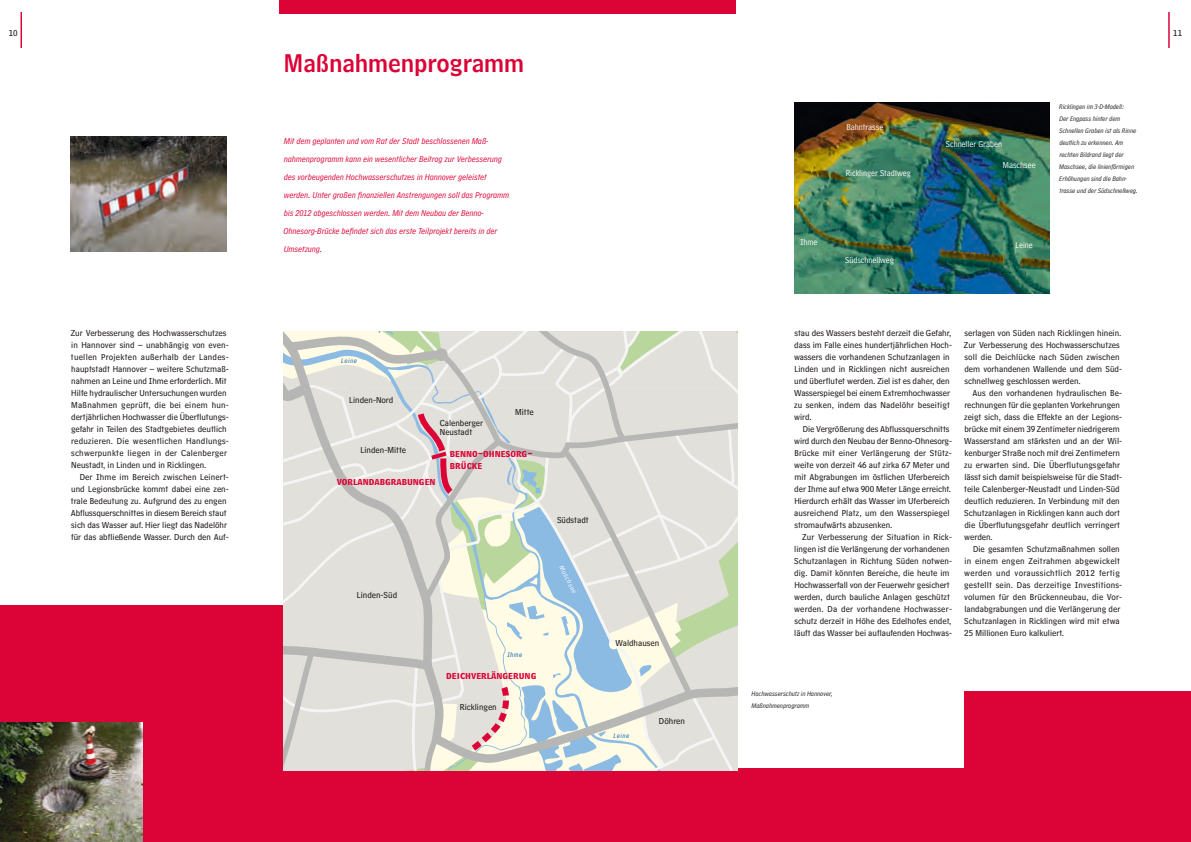
<style>
.page{position:relative;width:1191px;height:842px;background:#fff}
.page>*{position:absolute;margin:0;border:0;box-sizing:border-box;transform-origin:0 0}
.t1{font:24px "HM Headline";color:#dc0336}
.t2{font:9px/12px "HM Text";color:#201c1a}
.t3{font:italic 9px/18px "HM Comment";color:#dc0336}
.t4{font:9px "HM Comment";color:#fff}
.t5{font:9px/12px "HM Big Caps";color:#dc0336}
.t6{font:italic 7px/12px "HM Comment";color:#201c1a}
.t7{font:italic 7px "HM Comment";letter-spacing:.08em;color:#005faf}
.t8{font:italic 7px "HM Comment";color:#fff}
</style>
<div class="page">
<hr style="left:21px;top:12px;width:1px;height:36px;background:#dc0336">
<hr style="left:1168px;top:12px;width:1px;height:36px;background:#dc0336">
<div style="left:0;top:605px;width:283px;height:165px;background:#dc0336"></div>
<div style="left:964px;top:691px;width:227px;height:78px;background:#dc0336"></div>
<div style="left:280px;top:0;width:456px;height:14px;background:#dc0336"></div>
<img style="left:794px;top:102px;width:255px;height:192px">
<div style="left:0;top:768px;width:1191px;height:74px;background:#dc0336"></div>
<img style="left:71px;top:137px;width:156px;height:115px">
<img style="left:0;top:723px;width:143px;height:119px">
<svg style="left:283px;top:331px;width:454px;height:439px;background:#dbddd7"></svg>
<p class="t2" style="left:9px;top:26px;width:10px">10</p>
<p class="t2" style="left:1173px;top:26px;width:10px">11</p>
<p class="t2" style="left:71px;top:326px;width:160px">Zur Verbesserung des Hochwasserschutzes in Hannover sind – unabhängig von even&shy;tuellen Projekten außerhalb der Landes&shy;hauptstadt Hannover – weitere Schutzmaß&shy;nahmen an Leine und Ihme erforderlich. Mit Hilfe hydraulischer Untersuchungen wurden Maßnahmen geprüft, die bei einem hun&shy;dertjährlichen Hochwasser die Überflutungs&shy;gefahr in Teilen des Stadtgebietes deutlich reduzieren. Die wesentlichen Handlungs&shy;schwerpunkte liegen in der Calenberger Neustadt, in Linden und in Ricklingen.</p>
<p class="t2" style="left:71px;top:470px;width:160px;text-indent:9px">Der Ihme im Bereich zwischen Leinert&shy;und Legionsbrücke kommt dabei eine zen&shy;trale Bedeutung zu. Aufgrund des zu engen Abflussquerschnittes in diesem Bereich staut sich das Wasser auf. Hier liegt das Nadelöhr für das abfließende Wasser. Durch den Auf-</p>
<h1 class="t1" style="left:283px;top:43px;width:242px">Maßnahmenprogramm</h1>
<p class="t3" style="left:283px;top:130px;width:227px">Mit dem geplanten und vom Rat der Stadt beschlossenen Maß&shy;nahmenprogramm kann ein wesentlicher Beitrag zur Verbesserung des vorbeugenden Hochwasserschutzes in Hannover geleistet werden. Unter großen finanziellen Anstrengungen soll das Programm bis 2012 abgeschlossen werden. Mit dem Neubau der Benno-Ohnesorg-Brücke befindet sich das erste Teilprojekt bereits in der Umsetzung.</p>
<p class="t7" style="left:341px;top:355px;width:17px">Leine</p>
<p class="t2" style="left:349px;top:393px;width:46px">Linden-Nord</p>
<p class="t2" style="left:360px;top:442px;width:47px">Linden-Mitte</p>
<p class="t2" style="left:440px;top:417px;width:45px;line-height:9px">Calenberger<br>Neustadt</p>
<p class="t2" style="left:515px;top:404px;width:20px">Mitte</p>
<p class="t5" style="left:450px;top:447px;width:84px">BENNO-OHNESORG-<br>BRÜCKE</p>
<p class="t5" style="left:337px;top:475px;width:100px">VORLANDABGRABUNGEN</p>
<p class="t2" style="left:357px;top:588px;width:42px">Linden-Süd</p>
<p class="t7" style="left:507px;top:649px;width:16px">Ihme</p>
<p class="t5" style="left:446px;top:669px;width:92px">DEICHVERLÄNGERUNG</p>
<p class="t2" style="left:460px;top:700px;width:38px">Ricklingen</p>
<p class="t2" style="left:557px;top:513px;width:33px">Südstadt</p>
<p class="t8" style="left:566px;top:563px;width:31px;rotate:62deg">Maschsee</p>
<p class="t2" style="left:615px;top:636px;width:45px">Waldhausen</p>
<p class="t7" style="left:613px;top:729px;width:17px">Leine</p>
<p class="t2" style="left:659px;top:713px;width:27px">Döhren</p>
<p class="t4" style="left:800px;top:234px;width:18px">Ihme</p>
<p class="t4" style="left:846px;top:119px;width:39px">Bahntrasse</p>
<p class="t4" style="left:846px;top:165px;width:67px">Ricklinger Stadtweg</p>
<p class="t4" style="left:845px;top:252px;width:50px">Südschnellweg</p>
<p class="t4" style="left:946px;top:136px;width:58px">Schneller Graben</p>
<p class="t4" style="left:1002px;top:157px;width:34px">Maschsee</p>
<p class="t4" style="left:1015px;top:237px;width:19px">Leine</p>
<p class="t6" style="left:1059px;top:99px;width:80px">Ricklingen im 3-D-Modell:<br>Der Engpass hinter dem<br>Schnellen Graben ist als Rinne deutlich zu erkennen. Am rechten Bildrand liegt der<br>Maschsee, die linienförmigen<br>Erhöhungen sind die Bahn&shy;trasse und der Südschnellweg.</p>
<p class="t2" style="left:794px;top:326px;width:159px">stau des Wassers besteht derzeit die Gefahr, dass im Falle eines hundertjährlichen Hoch&shy;wassers die vorhandenen Schutzanlagen in Linden und in Ricklingen nicht ausreichen und überflutet werden. Ziel ist es daher, den Wasserspiegel bei einem Extremhochwasser zu senken, indem das Nadelöhr beseitigt wird.</p>
<p class="t2" style="left:794px;top:422px;width:159px;text-indent:9px">Die Vergrößerung des Abflussquerschnitts wird durch den Neubau der Benno-Ohnesorg-Brücke mit einer Verlängerung der Stütz&shy;weite von derzeit 46 auf zirka 67 Meter und mit Abgrabungen im östlichen Uferbereich der Ihme auf etwa 900 Meter Länge erreicht.<br>Hierdurch erhält das Wasser im Uferbereich ausreichend Platz, um den Wasserspiegel stromaufwärts abzusenken.</p>
<p class="t2" style="left:794px;top:530px;width:159px;text-indent:8px">Zur Verbesserung der Situation in Rick&shy;lingen ist die Verlängerung der vorhandenen Schutzanlagen in Richtung Süden notwen&shy;dig. Damit könnten Bereiche, die heute im Hochwasserfall von der Feuerwehr gesichert werden, durch bauliche Anlagen geschützt werden. Da der vorhandene Hochwasser&shy;schutz derzeit in Höhe des Edelhofes endet, läuft das Wasser bei auflaufenden Hochwas-</p>
<p class="t2" style="left:964px;top:326px;width:160px">serlagen von Süden nach Ricklingen hinein.<br>Zur Verbesserung des Hochwasserschutzes soll die Deichlücke nach Süden zwischen dem vorhandenen Wallende und dem Süd&shy;schnellweg geschlossen werden.</p>
<p class="t2" style="left:964px;top:386px;width:159px;text-indent:8px">Aus den vorhandenen hydraulischen Be&shy;rechnungen für die geplanten Vorkehrungen zeigt sich, dass die Effekte an der Legions&shy;brücke mit einem 39 Zentimeter niedrigerem Wasserstand am stärksten und an der Wil&shy;kenburger Straße noch mit drei Zentimetern zu erwarten sind. Die Überflutungsgefahr lässt sich damit beispielsweise für die Stadt&shy;teile Calenberger-Neustadt und Linden-Süd deutlich reduzieren. In Verbindung mit den Schutzanlagen in Ricklingen kann auch dort die Überflutungsgefahr deutlich verringert werden.</p>
<p class="t2" style="left:964px;top:542px;width:159px;text-indent:9px">Die gesamten Schutzmaßnahmen sollen in einem engen Zeitrahmen abgewickelt werden und voraussichtlich 2012 fertig ge-stellt sein. Das derzeitige Investitions&shy;volumen für den Brückenneubau, die Vor&shy;landabgrabungen und die Verlängerung der Schutzanlagen in Ricklingen wird mit etwa 25 Millionen Euro kalkuliert.</p>
<p class="t6" style="left:751px;top:686px;width:83px">Hochwasserschutz in Hannover,<br>Maßnahmenprogramm</p>
</div>
